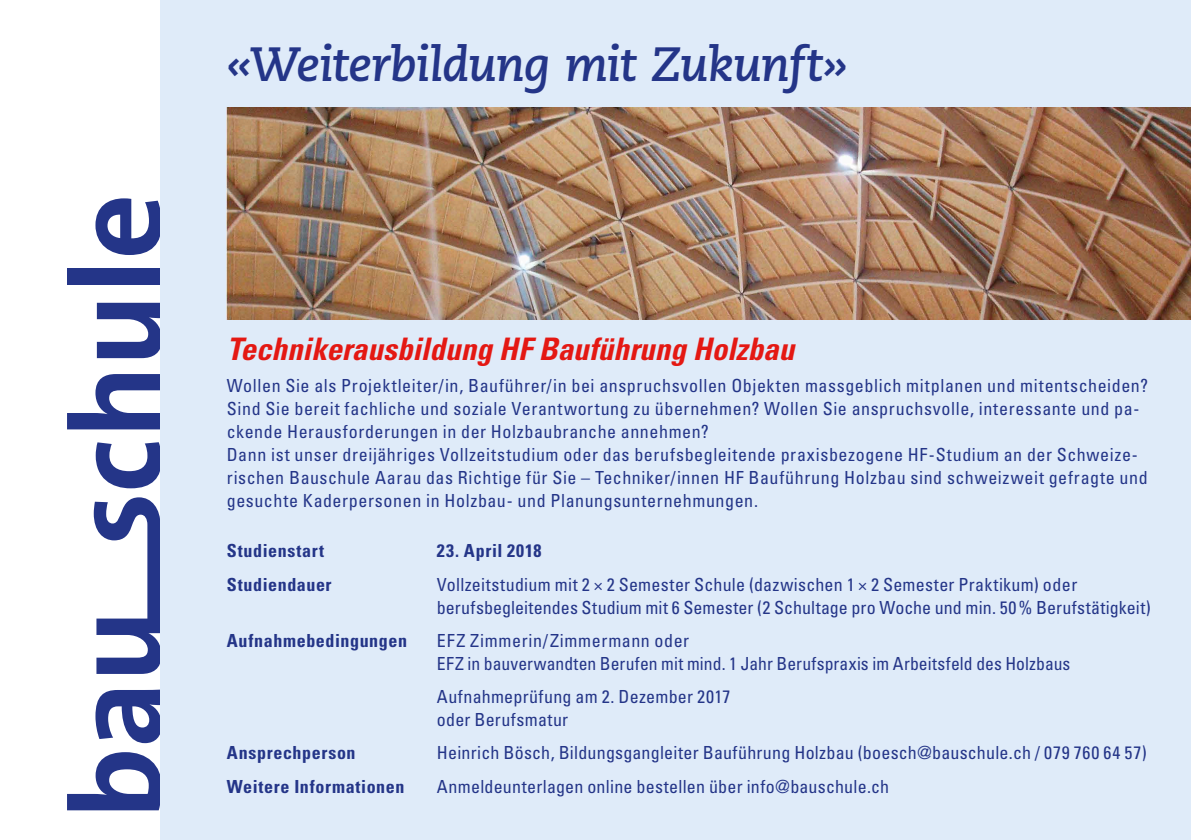
<style>
.page{position:relative;width:1191px;height:840px;background:#fff}
.page>*{position:absolute;margin:0;border:0;box-sizing:border-box;transform-origin:0 0}
.t1{font:italic 700 48px "Caecilia";letter-spacing:-.025em;color:#243588}
.t2{font:italic 700 condensed 31px "Univers LT Std";color:#e41813}
.t3{font:condensed 18px/23px "Univers LT Std";letter-spacing:.03em;color:#243588}
.t4{font:condensed 18px/23px "Univers LT Std";letter-spacing:.01em;color:#243588}
.t5{font:700 condensed 18px "Univers LT Std";letter-spacing:.035em;color:#243588}
</style>
<div class="page">
<svg style="left:67px;top:752px;width:93px;height:57px"></svg>
<svg style="left:95px;top:689px;width:65px;height:53px"></svg>
<svg style="left:96px;top:442px;width:64px;height:46px"></svg>
<svg style="left:67px;top:374px;width:93px;height:55px"></svg>
<svg style="left:97px;top:302px;width:63px;height:56px"></svg>
<div style="left:67px;top:268px;width:93px;height:17px;background:#243588"></div>
<svg style="left:95px;top:198px;width:65px;height:57px"></svg>
<svg style="left:94px;top:497px;width:66px;height:176px"></svg>
<div style="left:160px;top:0;width:1031px;height:839px;background:#dfebf9"></div>
<img style="left:227px;top:108px;width:964px;height:211px">
<h1 class="t1" style="left:227px;top:36px;width:622px">«Weiterbildung mit Zukunft»</h1>
<h2 class="t2" style="left:227px;top:329px;width:569px">Technikerausbildung HF Bauführung Holzbau</h2>
<p class="t3" style="left:227px;top:373px;width:922px">Wollen Sie als Projektleiter/in, Bauführer/in bei anspruchsvollen Objekten massgeblich mitplanen und mitentscheiden?<br>Sind Sie bereit fachliche und soziale Verantwortung zu übernehmen? Wollen Sie anspruchsvolle, interessante und pa&shy;ckende Herausforderungen in der Holzbaubranche annehmen?<br>Dann ist unser dreijähriges Vollzeitstudium oder das berufsbegleitende praxisbezogene HF-Studium an der Schweize&shy;rischen Bauschule Aarau das Richtige für Sie – Techniker/innen HF Bauführung Holzbau sind schweizweit gefragte und gesuchte Kaderpersonen in Holzbau- und Planungsunternehmungen.</p>
<p class="t5" style="left:227px;top:539px;width:99px">Studienstart</p>
<p class="t5" style="left:437px;top:539px;width:106px">23. April 2018</p>
<p class="t5" style="left:227px;top:572px;width:106px">Studiendauer</p>
<p class="t4" style="left:437px;top:572px;width:715px">Vollzeitstudium mit 2 × 2 Semester Schule (dazwischen 1 × 2 Semester Praktikum) oder berufsbegleitendes Studium mit 6 Semester (2 Schultage pro Woche und min. 50% Berufstätigkeit)</p>
<p class="t5" style="left:227px;top:629px;width:182px">Aufnahmebedingungen</p>
<p class="t3" style="left:437px;top:628px;width:635px">EFZ Zimmerin/Zimmermann oder<br>EFZ in bauverwandten Berufen mit mind. 1 Jahr Berufspraxis im Arbeitsfeld des Holzbaus</p>
<p class="t3" style="left:437px;top:684px;width:295px">Aufnahmeprüfung am 2. Dezember 2017 oder Berufsmatur</p>
<p class="t5" style="left:227px;top:741px;width:130px">Ansprechperson</p>
<p class="t4" style="left:437px;top:740px;width:711px">Heinrich Bösch, Bildungsgangleiter Bauführung Holzbau (boesch@bauschule.ch / 079 760 64 57)</p>
<p class="t5" style="left:227px;top:774px;width:179px">Weitere Informationen</p>
<p class="t4" style="left:437px;top:773px;width:454px">Anmeldeunterlagen online bestellen über info@bauschule.ch</p>
</div>
